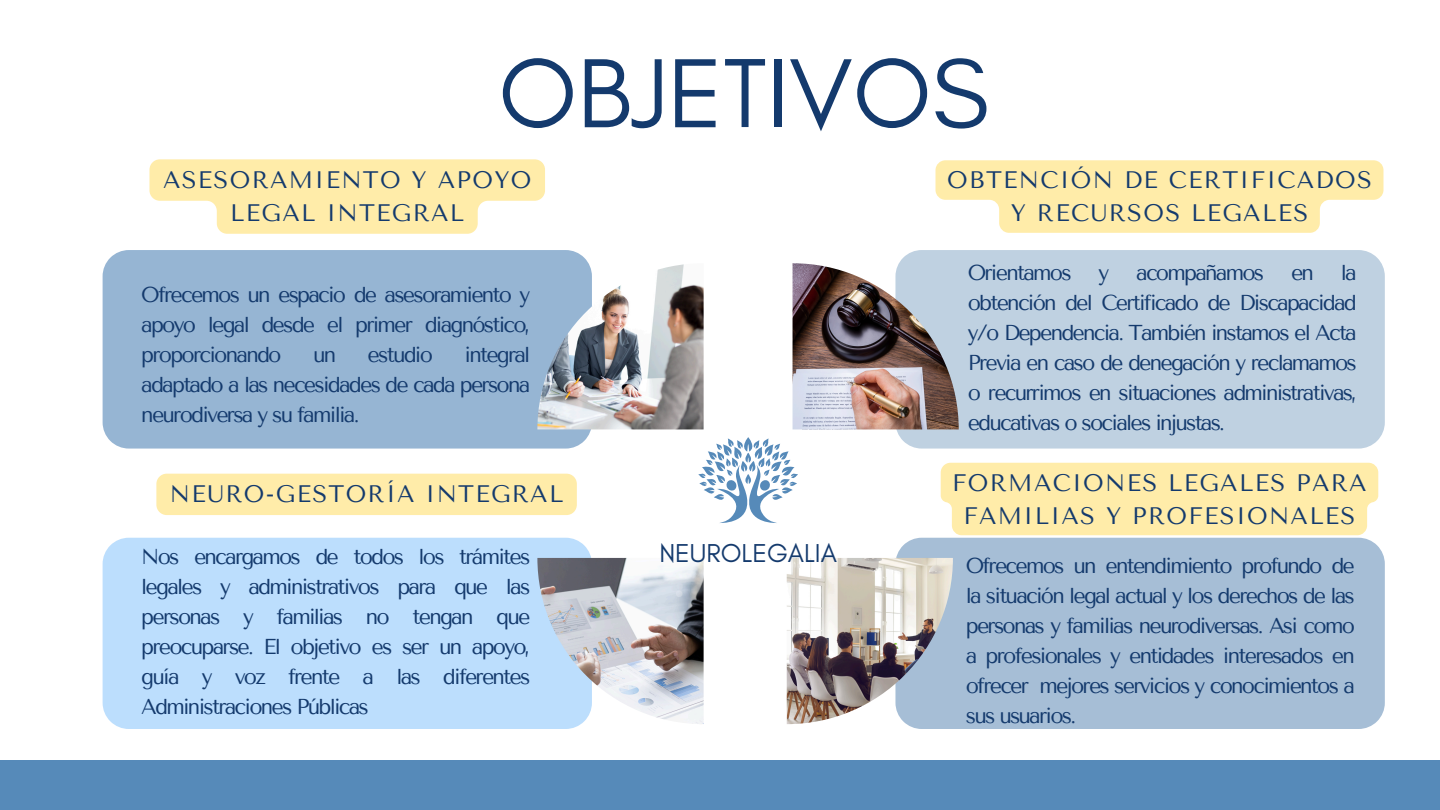
<style>
.page{position:relative;width:1440px;height:810px;background:#fff}
.page>*{position:absolute;margin:0;border:0;box-sizing:border-box;transform-origin:0 0}
.t1{font:100px "Glacial Indifference";color:#143a6d}
.t2{font:26.4px "Glacial Indifference";color:#143a6d}
.t3{font:23.8px/33px "Tenor Sans";letter-spacing:.055em;color:#143a6d;text-align:center}
.t4{font:21.5px/30px "Tenor Sans";letter-spacing:-.085em;color:#143a6d;text-align:justify}
</style>
<div class="page">
<div style="left:103px;top:250px;width:489px;height:199px;background:#96b5d3"></div>
<div style="left:895px;top:250px;width:490px;height:199px;background:#bfd1e1"></div>
<div style="left:103px;top:538px;width:489px;height:191px;background:#bcdefd"></div>
<div style="left:896px;top:538px;width:489px;height:191px;background:#a6bed6"></div>
<img style="left:787px;top:558px;width:166px;height:166px">
<img style="left:793px;top:263px;width:166px;height:166px">
<img style="left:537px;top:263px;width:167px;height:166px">
<img style="left:537px;top:558px;width:167px;height:166px">
<svg style="left:149px;top:159px;width:396px;height:75px"></svg>
<svg style="left:936px;top:160px;width:447px;height:73px;background:#ffeeb4"></svg>
<div style="left:156px;top:474px;width:421px;height:41px;background:#ffeca9;border-radius:10px"></div>
<div style="left:941px;top:463px;width:437px;height:72px;background:#ffeca9"></div>
<svg style="left:698px;top:437px;width:100px;height:86px"></svg>
<div style="left:0;top:760px;width:1440px;height:50px;background:#568ab9"></div>
<p class="t1" style="left:498px;top:32px;width:492px">OBJETIVOS</p>
<p class="t3" style="left:163px;top:164px;width:370px">ASESORAMIENTO Y APOYO<br>LEGAL INTEGRAL</p>
<p class="t3" style="left:947px;top:164px;width:426px">OBTENCIÓN DE CERTIFICADOS<br>Y RECURSOS LEGALES</p>
<p class="t4" style="left:141px;top:279px;width:391px">Ofrecemos un espacio de asesoramiento y apoyo legal desde el primer diagnóstico, proporcionando</p>
<p class="t4" style="left:141px;top:339px;width:391px;text-indent:323px">integral adaptado a las necesidades de cada persona neurodiversa y su familia.</p>
<p class="t4" style="left:313px;top:339px;width:25px">un</p>
<p class="t4" style="left:368px;top:339px;width:67px">estudio</p>
<h2 class="t4" style="left:968px;top:258px;width:391px">Orientamos y acompañamos en la obtención del Certificado de Discapacidad y/o Dependencia. También instamos el Acta Previa en caso de denegación y reclamamos o recurrimos en situaciones administrativas, educativas o sociales injustas.</h2>
<h2 class="t3" style="left:170px;top:478px;width:395px">NEURO-GESTORÍA INTEGRAL</h2>
<h2 class="t3" style="left:952px;top:466px;width:416px">FORMACIONES LEGALES PARA<br>FAMILIAS Y PROFESIONALES</h2>
<p class="t4" style="left:966px;top:551px;width:391px">Ofrecemos un entendimiento profundo de la situación legal actual y los derechos de las personas y familias neurodiversas. Asi como a profesionales y entidades interesados en ofrecer mejores servicios y conocimientos a sus usuarios.</p>
<p class="t4" style="left:141px;top:542px;width:391px">Nos encargamos de todos los trámites legales y administrativos para que las personas y familias no tengan que preocuparse. El objetivo es ser un apoyo, guía y voz frente a las diferentes Administraciones Públicas</p>
<p class="t2" style="left:659px;top:537px;width:179px">NEUROLEGALIA</p>
</div>
